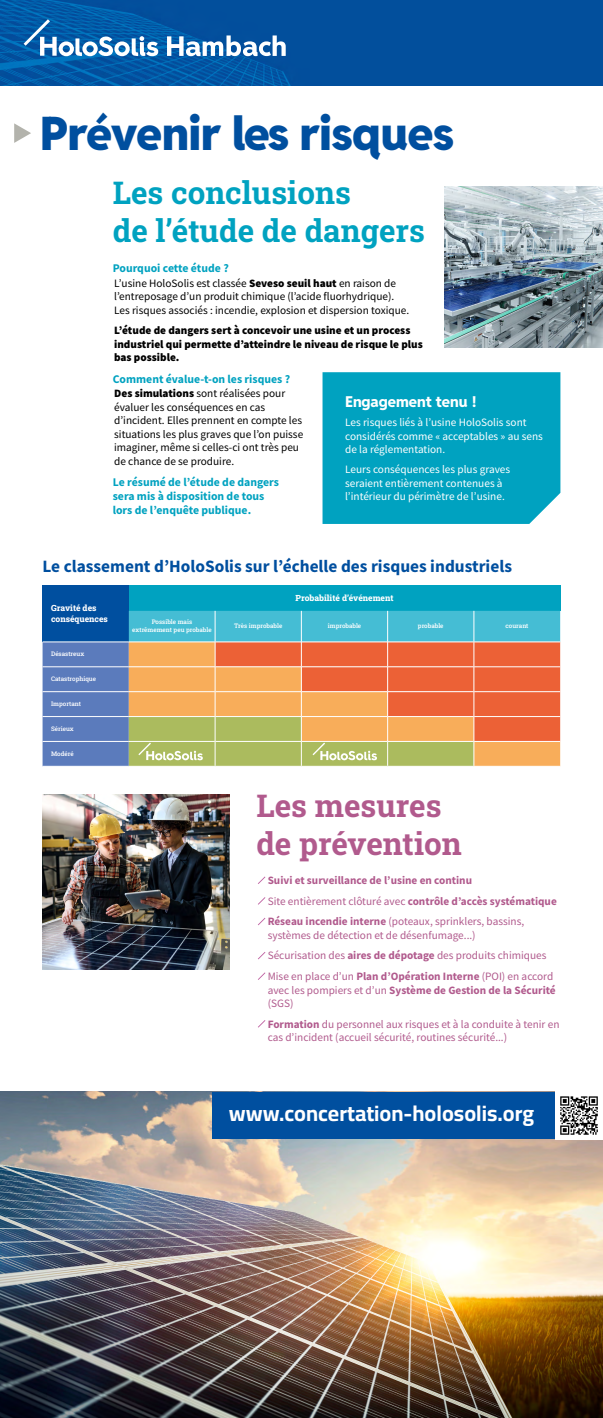
<style>
.page{position:relative;width:603px;height:1418px;background:#fff}
.page>*{position:absolute;margin:0;border:0;box-sizing:border-box;transform-origin:0 0}
.t1{font:900 46.15px "Reddit Sans";color:#004f9f}
.t2{font:700 31.35px/37.6px "Roboto Slab";color:#00a2c0}
.t3{font:700 31.35px/37.6px "Roboto Slab";color:#b15a8d}
.t4{font:700 21.9px "Cairo";color:#fff}
.t5{font:700 17.3px "Source Sans Pro";color:#004f9f}
.t6{font:800 15px "Reddit Sans";color:#fff}
.t7{font:700 11.75px/14.1px "Source Sans Pro";color:#00a2c0}
.t8{font:11.25px/13.5px "Source Sans Pro";color:#000}
.t9{font:11.25px/20.6px "Source Sans Pro";color:#b15a8d}
.t10{font:700 11.25px/20.6px "Source Sans Pro";color:#b15a8d}
.t11{font:11.25px/13.5px "Source Sans Pro";color:#fff}
.t12{font:900 11.25px/13.5px "Source Sans Pro";color:#000}
.t13{font:800 8.5px/10.2px "Roboto Slab";color:#fff}
.t14{font:500 6.25px/7.5px "Roboto Slab";color:#fff;text-align:center}
.s1{font-weight:900}
.s2{font-weight:400}
.s3{font-weight:700}
</style>
<div class="page">
<svg style="left:14px;top:123px;width:17px;height:20px"></svg>
<div style="left:322px;top:372px;width:238px;height:152px;background:#00a2c0"></div>
<svg style="left:258px;top:876px;width:7px;height:8px"></svg>
<svg style="left:258px;top:897px;width:7px;height:7px"></svg>
<svg style="left:258px;top:917px;width:7px;height:8px"></svg>
<svg style="left:258px;top:952px;width:7px;height:7px"></svg>
<svg style="left:258px;top:972px;width:7px;height:8px"></svg>
<svg style="left:258px;top:1020px;width:7px;height:7px"></svg>
<img style="left:43px;top:794px;width:186px;height:175px">
<div style="left:43px;top:585px;width:86px;height:57px;background:#004f9f"></div>
<div style="left:129px;top:585px;width:431px;height:26px;background:#00a2c0"></div>
<img style="left:444px;top:187px;width:158px;height:160px">
<svg style="left:43px;top:611px;width:517px;height:155px;background:#b0987b"></svg>
<img style="left:0;top:1091px;width:602px;height:326px">
<img style="left:0;top:0;width:602px;height:86px">
<svg style="left:24px;top:19px;width:134px;height:38px"></svg>
<svg style="left:167px;top:35px;width:118px;height:21px"></svg>
<div style="left:212px;top:1091px;width:390px;height:47px;background:#004f9f"></div>
<img style="left:555px;top:1091px;width:47px;height:48px">
<h1 class="t1" style="left:40px;top:93px;width:415px">Prévenir les risques</h1>
<h2 class="t2" style="left:113px;top:173px;width:313px">Les conclusions<br>de l’étude de dangers</h2>
<p class="t7" style="left:113px;top:261px;width:117px">Pourquoi cette étude ?</p>
<p class="t8" style="left:114px;top:276px;width:296px">L’usine HoloSolis est classée <span class="s1">Seveso seuil haut</span> en raison de l’entreposage d’un produit chimique (l’acide fluorhydrique).<br>Les risques associés : incendie, explosion et dispersion toxique.</p>
<p class="t12" style="left:114px;top:323px;width:310px">L’étude de dangers sert à concevoir une usine et un process industriel qui permette d’atteindre le niveau de risque le plus bas possible.</p>
<p class="t7" style="left:113px;top:371px;width:179px">Comment évalue-t-on les risques ?</p>
<p class="t8" style="left:114px;top:387px;width:190px"><span class="s1">Des simulations</span> sont réalisées pour évaluer les conséquences en cas d’incident. Elles prennent en compte les situations les plus graves que l’on puisse imaginer, même si celles-ci ont très peu de chance de se produire.</p>
<p class="t7" style="left:113px;top:475px;width:168px">Le résumé de l’étude de dangers sera mis à disposition de tous lors de l’enquête publique.</p>
<h3 class="t6" style="left:345px;top:388px;width:133px">Engagement tenu !</h3>
<p class="t11" style="left:345px;top:416px;width:199px">Les risques liés à l’usine HoloSolis sont considérés comme « acceptables » au sens de la réglementation.</p>
<p class="t11" style="left:345px;top:462px;width:166px">Leurs conséquences les plus graves seraient entièrement contenues à l’intérieur du périmètre de l’usine.</p>
<h3 class="t5" style="left:43px;top:554px;width:470px">Le classement d’HoloSolis sur l’échelle des risques industriels</h3>
<p class="t13" style="left:51px;top:603px;width:58px">Gravité des conséquences</p>
<p class="t14" style="left:51px;top:650px;width:35px">Désastreux</p>
<p class="t14" style="left:51px;top:675px;width:46px">Catastrophique</p>
<p class="t14" style="left:51px;top:699px;width:31px">Important</p>
<p class="t14" style="left:51px;top:724px;width:24px">Sérieux</p>
<p class="t14" style="left:51px;top:749px;width:24px">Modéré</p>
<p class="t13" style="left:295px;top:592px;width:99px">Probabilité d’événement</p>
<p class="t14" style="left:132px;top:618px;width:81px">Possible mais extrêmement peu probable</p>
<p class="t14" style="left:234px;top:622px;width:50px">Très improbable</p>
<p class="t14" style="left:327px;top:622px;width:35px">improbable</p>
<p class="t14" style="left:418px;top:622px;width:27px">probable</p>
<p class="t14" style="left:505px;top:622px;width:24px">courant</p>
<h2 class="t3" style="left:256px;top:786px;width:207px">Les mesures de prévention</h2>
<p class="t10" style="left:267px;top:870px;width:290px">Suivi et surveillance de l’usine en continu<br><span class="s2">Site entièrement clôturé avec</span> contrôle d’accès systématique<br>Réseau incendie interne <span class="s2">(poteaux, sprinklers, bassins,</span></p>
<p class="t9" style="left:267px;top:924px;width:287px">systèmes de détection et de désenfumage...)<br>Sécurisation des <span class="s3">aires de dépotage</span> des produits chimiques<br>Mise en place d’un <span class="s3">Plan d’Opération Interne</span> (POI) en accord</p>
<p class="t10" style="left:267px;top:982px;width:289px;line-height:13.5px"><span class="s2">avec les pompiers et d’un</span> Système de Gestion de la Sécurité <span class="s2">(SGS)</span></p>
<p class="t9" style="left:267px;top:1017px;width:293px;line-height:13.5px"><span class="s3">Formation</span> du personnel aux risques et à la conduite à tenir en cas d’incident (accueil sécurité, routines sécurité...)</p>
<h3 class="t4" style="left:229px;top:1097px;width:306px">www.concertation-holosolis.org</h3>
</div>
